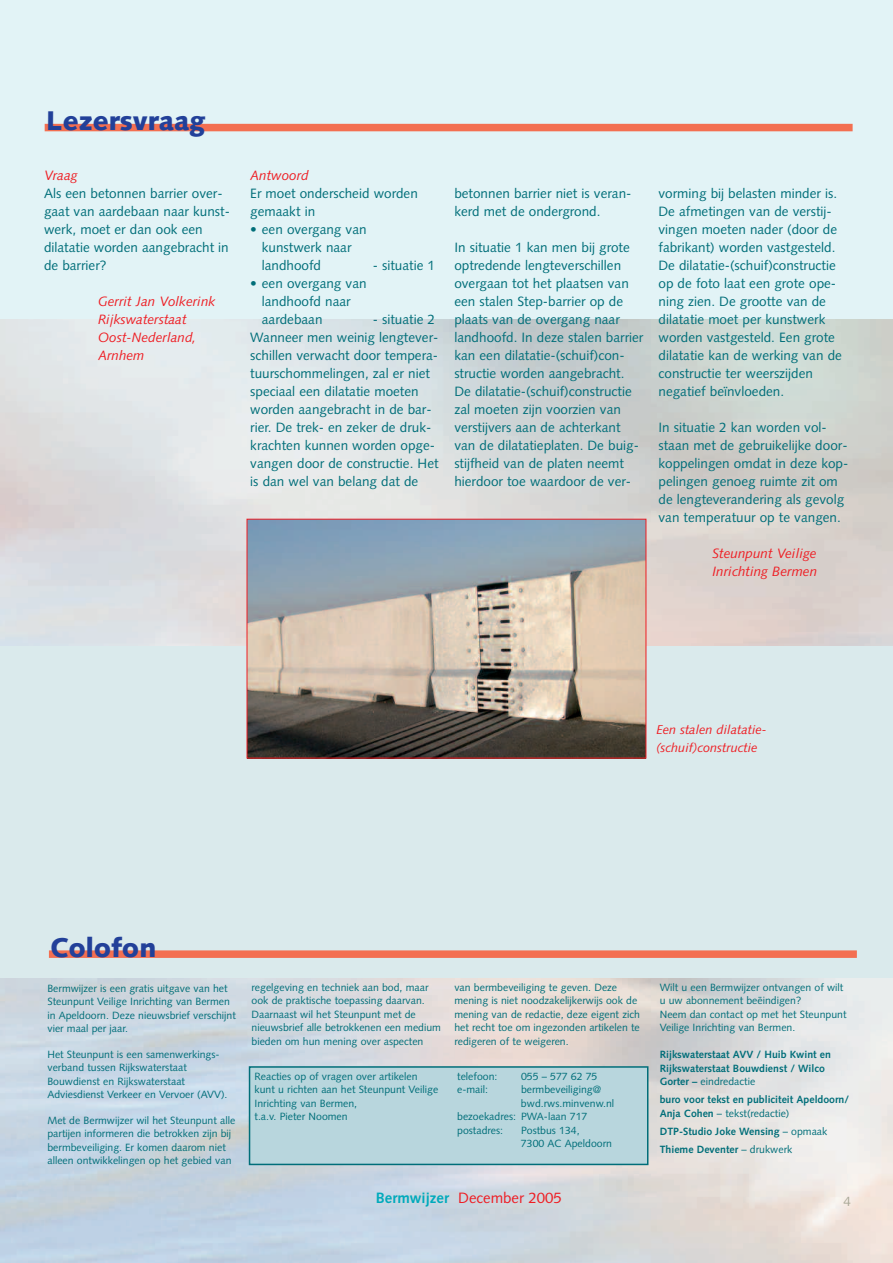
<style>
.page{position:relative;width:893px;height:1263px;background:#fff}
.page>*{position:absolute;margin:0;border:0;box-sizing:border-box;transform-origin:0 0}
.t1{font:900 27px "Syntax";color:#224099}
.t2{font:15px "Syntax";color:#ee1d23}
.t3{font:13.5px/18px "Syntax";color:#006e79}
.t4{font:italic 13.5px/18px "Syntax";color:#ee1d23}
.t5{font:13.5px "Syntax";color:#a9a897}
.t6{font:italic 12.75px/18px "Syntax";color:#ee1d23}
.t7{font:10.5px/13.5px "Syntax";color:#006e79}
.t8{font:700 10.5px/13.5px "Syntax";color:#006e79}
.s1{font-weight:400}
.s2{font-weight:700;color:#00aabc}
</style>
<div class="page">
<img style="left:0;top:319px;width:893px;height:944px">
<div style="left:0;top:646px;width:893px;height:332px;background:#daeaec"></div>
<div style="left:0;top:0;width:893px;height:319px;background:#e2f3f6"></div>
<div style="left:49px;top:950px;width:808px;height:8px;background:#f36f51"></div>
<div style="left:250px;top:1067px;width:398px;height:97px;background:#b8d6dd"></div>
<div style="left:249px;top:1066px;width:399px;height:99px;border:2px solid #006e79"></div>
<div style="left:45px;top:124px;width:808px;height:7px;background:#f36f51"></div>
<img style="left:249px;top:521px;width:395px;height:235px">
<div style="left:247px;top:519px;width:399px;height:239px;border:1px solid #ee1d23"></div>
<h1 class="t1" style="left:46px;top:109px;width:161px">Lezersvraag</h1>
<p class="t4" style="left:44px;top:168px;width:35px">Vraag</p>
<p class="t3" style="left:44px;top:186px;width:187px">Als een betonnen barrier over&shy;gaat van aardebaan naar kunst&shy;werk, moet er dan ook een dilatatie worden aangebracht in de barrier?</p>
<p class="t4" style="left:98px;top:294px;width:119px">Gerrit Jan Volkerink<br>Rijkswaterstaat<br>Oost-Nederland,<br>Arnhem</p>
<p class="t4" style="left:250px;top:168px;width:60px">Antwoord</p>
<p class="t3" style="left:250px;top:186px;width:169px">Er moet onderscheid worden gemaakt in</p>
<p class="t3" style="left:262px;top:222px;width:106px;text-indent:-12px">• een overgang van kunstwerk naar landhoofd</p>
<p class="t3" style="left:373px;top:258px;width:64px">- situatie 1</p>
<p class="t3" style="left:262px;top:276px;width:106px;text-indent:-12px">• een overgang van landhoofd naar aardebaan</p>
<p class="t3" style="left:250px;top:312px;width:190px;text-indent:123px">- situatie 2<br>Wanneer men weinig lengtever&shy;schillen verwacht door tempera&shy;tuurschommelingen, zal er niet speciaal een dilatatie moeten worden aangebracht in de bar&shy;rier. De trek- en zeker de druk&shy;krachten kunnen worden opge&shy;vangen door de constructie. Het is dan wel van belang dat de</p>
<p class="t3" style="left:454px;top:186px;width:179px">betonnen barrier niet is veran&shy;kerd met de ondergrond.</p>
<p class="t3" style="left:454px;top:240px;width:191px">In situatie 1 kan men bij grote optredende lengteverschillen overgaan tot het plaatsen van een stalen Step-barrier op de plaats van de overgang naar landhoofd. In deze stalen barrier kan een dilatatie-(schuif)con&shy;structie worden aangebracht.<br>De dilatatie-(schuif)constructie zal moeten zijn voorzien van verstijvers aan de achterkant van de dilatatieplaten. De buig&shy;stijfheid van de platen neemt hierdoor toe waardoor de ver-</p>
<p class="t3" style="left:658px;top:186px;width:185px">vorming bij belasten minder is.<br>De afmetingen van de verstij&shy;vingen moeten nader (door de fabrikant) worden vastgesteld.<br>De dilatatie-(schuif)constructie op de foto laat een grote ope&shy;ning zien. De grootte van de dilatatie moet per kunstwerk worden vastgesteld. Een grote dilatatie kan de werking van de constructie ter weerszijden negatief beïnvloeden.</p>
<p class="t3" style="left:658px;top:420px;width:191px">In situatie 2 kan worden vol&shy;staan met de gebruikelijke door&shy;koppelingen omdat in deze kop&shy;pelingen genoeg ruimte zit om de lengteverandering als gevolg van temperatuur op te vangen.</p>
<p class="t4" style="left:712px;top:546px;width:106px">Steunpunt Veilige<br>Inrichting Bermen</p>
<p class="t6" style="left:656px;top:722px;width:112px">Een stalen dilatatie-(schuif)constructie</p>
<h1 class="t1" style="left:50px;top:936px;width:108px">Colofon</h1>
<p class="t7" style="left:47px;top:982px;width:190px">Bermwijzer is een gratis uitgave van het Steunpunt Veilige Inrichting van Bermen in Apeldoorn. Deze nieuwsbrief verschijnt vier maal per jaar.</p>
<p class="t7" style="left:47px;top:1048px;width:182px">Het Steunpunt is een samenwerkings&shy;verband tussen Rijkswaterstaat Bouwdienst en Rijkswaterstaat Adviesdienst Verkeer en Vervoer (AVV).</p>
<p class="t7" style="left:47px;top:1114px;width:189px">Met de Bermwijzer wil het Steunpunt alle partijen informeren die betrokken zijn bij bermbeveiliging. Er komen daarom niet alleen ontwikkelingen op het gebied van</p>
<p class="t7" style="left:252px;top:981px;width:191px">regelgeving en techniek aan bod, maar ook de praktische toepassing daarvan.<br>Daarnaast wil het Steunpunt met de nieuwsbrief alle betrokkenen een medium bieden om hun mening over aspecten</p>
<p class="t7" style="left:454px;top:981px;width:187px">van bermbeveiliging te geven. Deze mening is niet noodzakelijkerwijs ook de mening van de redactie, deze eigent zich het recht toe om ingezonden artikelen te redigeren of te weigeren.</p>
<p class="t7" style="left:255px;top:1070px;width:185px">Reacties op of vragen over artikelen kunt u richten aan het Steunpunt Veilige<br>Inrichting van Bermen,<br>t.a.v. Pieter Noomen</p>
<p class="t7" style="left:457px;top:1070px;width:42px">telefoon:</p>
<p class="t7" style="left:521px;top:1070px;width:78px">055 – 577 62 75</p>
<p class="t7" style="left:457px;top:1084px;width:32px">e-mail:</p>
<p class="t7" style="left:521px;top:1084px;width:82px">bermbeveiliging@</p>
<p class="t7" style="left:521px;top:1097px;width:95px">bwd.rws.minvenw.nl</p>
<p class="t7" style="left:457px;top:1111px;width:132px">bezoekadres: PWA-laan 717</p>
<p class="t7" style="left:457px;top:1124px;width:47px">postadres:</p>
<p class="t7" style="left:521px;top:1124px;width:93px">Postbus 134,<br>7300 AC Apeldoorn</p>
<p class="t7" style="left:660px;top:981px;width:188px">Wilt u een Bermwijzer ontvangen of wilt u uw abonnement beëindigen?<br>Neem dan contact op met het Steunpunt Veilige Inrichting van Bermen.</p>
<p class="t8" style="left:660px;top:1049px;width:173px">Rijkswaterstaat AVV / Huib Kwint en<br>Rijkswaterstaat Bouwdienst / Wilco<br>Gorter – <span class="s1">eindredactie</span></p>
<p class="t8" style="left:660px;top:1094px;width:191px">buro voor tekst en publiciteit Apeldoorn/<br>Anja Cohen <span class="s1">– tekst(redactie)</span></p>
<p class="t8" style="left:660px;top:1123px;width:169px;line-height:18px">DTP-Studio Joke Wensing <span class="s1">– opmaak<br></span>Thieme Deventer <span class="s1">– drukwerk</span></p>
<p class="t2" style="left:376px;top:1192px;width:188px"><span class="s2">Bermwijzer</span> December 2005</p>
<p class="t5" style="left:844px;top:1196px;width:9px">4</p>
</div>
